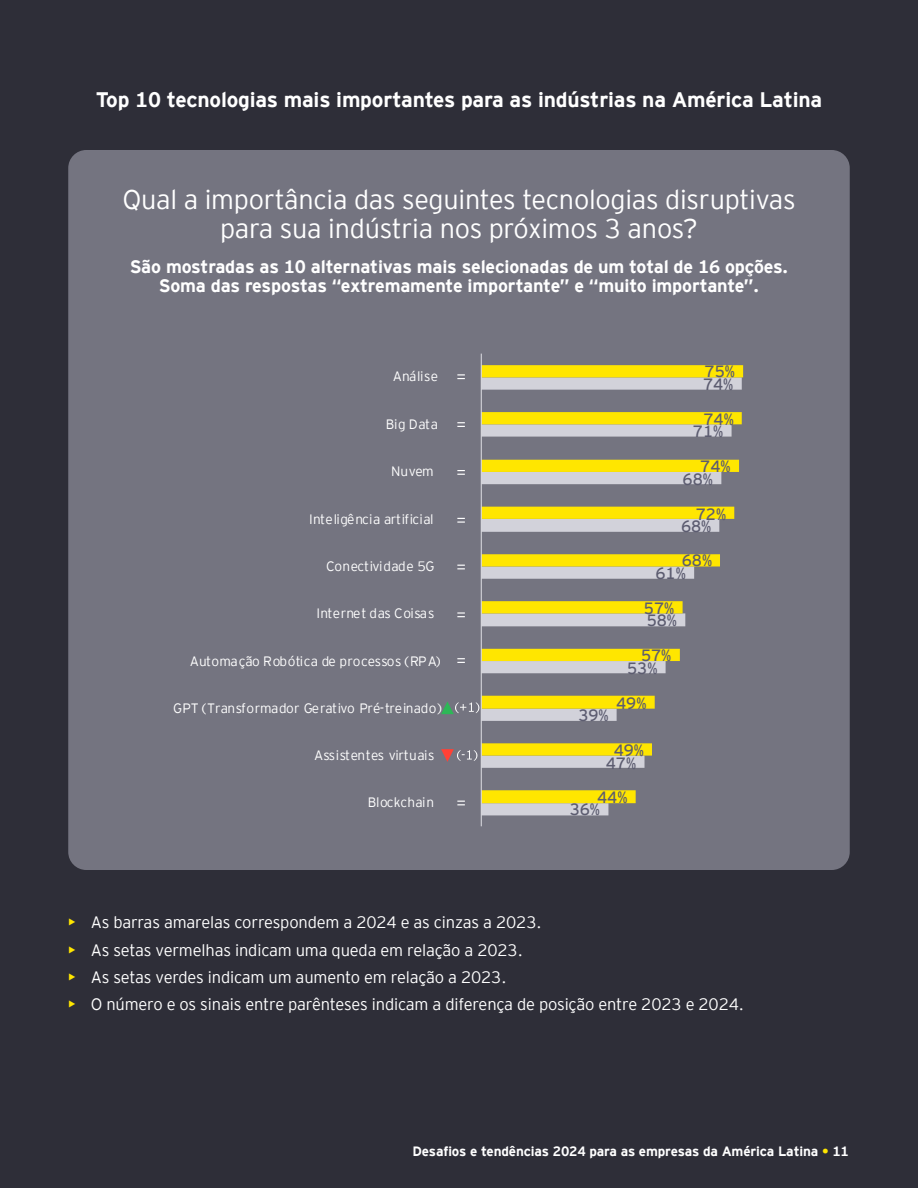
<style>
.page{position:relative;width:918px;height:1188px;background:#2e2e38}
.page>*{position:absolute;margin:0;border:0;box-sizing:border-box;transform-origin:0 0}
.t1{font:300 27px/29.1px "EY Interstate";letter-spacing:-.01em;color:#fff;text-align:center}
.t2{font:700 21px "EY Interstate";letter-spacing:-.01em;color:#fff}
.t3{font:700 18px/19.4px "EY Interstate";letter-spacing:-.01em;color:#fff;text-align:center}
.t4{font:300 16.5px "EY Interstate";letter-spacing:-.01em;color:#fff}
.t5{font:300 16.35px "EY Interstate";color:#5c5c70}
.t6{font:300 13.65px "EY Interstate";letter-spacing:.005em;color:#fff}
.t7{font:300 13.65px "EY Interstate";letter-spacing:.03em;color:#fff}
.t8{font:700 13.5px "EY Interstate";letter-spacing:-.01em;color:#fff}
.s1{font-weight:400;color:#ffe600}
.s2{color:#ffe600}
</style>
<div class="page">
<div style="left:68px;top:150px;width:782px;height:720px;background:#747480;border-radius:18px"></div>
<svg style="left:441px;top:749px;width:36px;height:13px"></svg>
<svg style="left:441px;top:701px;width:38px;height:13px"></svg>
<svg style="left:482px;top:803px;width:154px;height:12px;fill:#d2d2da"></svg>
<svg style="left:482px;top:365px;width:261px;height:438px"></svg>
<hr style="left:481px;top:354px;width:1px;height:472px;background:#dddde3">
<svg style="left:457px;top:374px;width:8px;height:6px"></svg>
<svg style="left:457px;top:422px;width:8px;height:5px"></svg>
<svg style="left:457px;top:470px;width:8px;height:5px"></svg>
<svg style="left:457px;top:517px;width:8px;height:6px"></svg>
<svg style="left:457px;top:564px;width:8px;height:6px"></svg>
<svg style="left:457px;top:612px;width:8px;height:6px"></svg>
<svg style="left:457px;top:658px;width:8px;height:5px"></svg>
<svg style="left:457px;top:800px;width:8px;height:6px"></svg>
<p class="t2" style="left:96px;top:84px;width:728px">Top 10 tecnologias mais importantes para as indústrias na América Latina</p>
<h1 class="t1" style="left:122px;top:183px;width:675px">Qual a importância das seguintes tecnologias disruptivas para sua indústria nos próximos 3 anos?</h1>
<p class="t3" style="left:130px;top:255px;width:660px">São mostradas as 10 alternativas mais selecionadas de um total de 16 opções.<br>Soma das respostas “extremamente importante” e “muito importante”.</p>
<p class="t7" style="left:393px;top:367px;width:47px">Análise</p>
<p class="t5" style="left:705px;top:360px;width:32px">75%</p>
<p class="t5" style="left:703px;top:372px;width:32px">74%</p>
<p class="t6" style="left:386px;top:415px;width:54px">Big Data</p>
<p class="t5" style="left:703px;top:408px;width:32px">74%</p>
<p class="t5" style="left:693px;top:420px;width:32px">71%</p>
<p class="t6" style="left:391px;top:461px;width:44px">Nuvem</p>
<p class="t5" style="left:700px;top:454px;width:32px">74%</p>
<p class="t5" style="left:683px;top:467px;width:32px">68%</p>
<p class="t6" style="left:309px;top:509px;width:126px">Inteligência artificial</p>
<p class="t5" style="left:696px;top:502px;width:32px">72%</p>
<p class="t5" style="left:681px;top:514px;width:32px">68%</p>
<p class="t6" style="left:326px;top:557px;width:110px">Conectividade 5G</p>
<p class="t5" style="left:682px;top:549px;width:32px">68%</p>
<p class="t5" style="left:656px;top:562px;width:32px">61%</p>
<p class="t7" style="left:316px;top:604px;width:119px">Internet das Coisas</p>
<p class="t5" style="left:644px;top:597px;width:32px">57%</p>
<p class="t5" style="left:647px;top:609px;width:32px">58%</p>
<p class="t6" style="left:190px;top:651px;width:252px">Automação Robótica de processos (RPA)</p>
<p class="t5" style="left:641px;top:644px;width:32px">57%</p>
<p class="t5" style="left:627px;top:657px;width:32px">53%</p>
<p class="t6" style="left:173px;top:698px;width:270px">GPT (Transformador Gerativo Pré-treinado)</p>
<p class="t5" style="left:578px;top:703px;width:32px">39%</p>
<p class="t5" style="left:616px;top:691px;width:32px">49%</p>
<p class="t6" style="left:314px;top:746px;width:122px">Assistentes virtuais</p>
<p class="t5" style="left:614px;top:739px;width:32px">49%</p>
<p class="t5" style="left:606px;top:751px;width:32px">47%</p>
<p class="t6" style="left:368px;top:793px;width:68px">Blockchain</p>
<p class="t5" style="left:597px;top:786px;width:32px">44%</p>
<p class="t5" style="left:570px;top:798px;width:32px">36%</p>
<p class="t4" style="left:68px;top:911px;width:475px"><span class="s1">•</span> As barras amarelas correspondem a 2024 e as cinzas a 2023.</p>
<p class="t4" style="left:68px;top:938px;width:456px"><span class="s1">•</span> As setas vermelhas indicam uma queda em relação a 2023.</p>
<p class="t4" style="left:68px;top:965px;width:440px"><span class="s1">•</span> As setas verdes indicam um aumento em relação a 2023.</p>
<p class="t4" style="left:68px;top:993px;width:677px"><span class="s1">•</span> O número e os sinais entre parênteses indicam a diferença de posição entre 2023 e 2024.</p>
<p class="t8" style="left:413px;top:1141px;width:438px">Desafios e tendências 2024 para as empresas da América Latina <span class="s2">•</span> 11</p>
</div>
